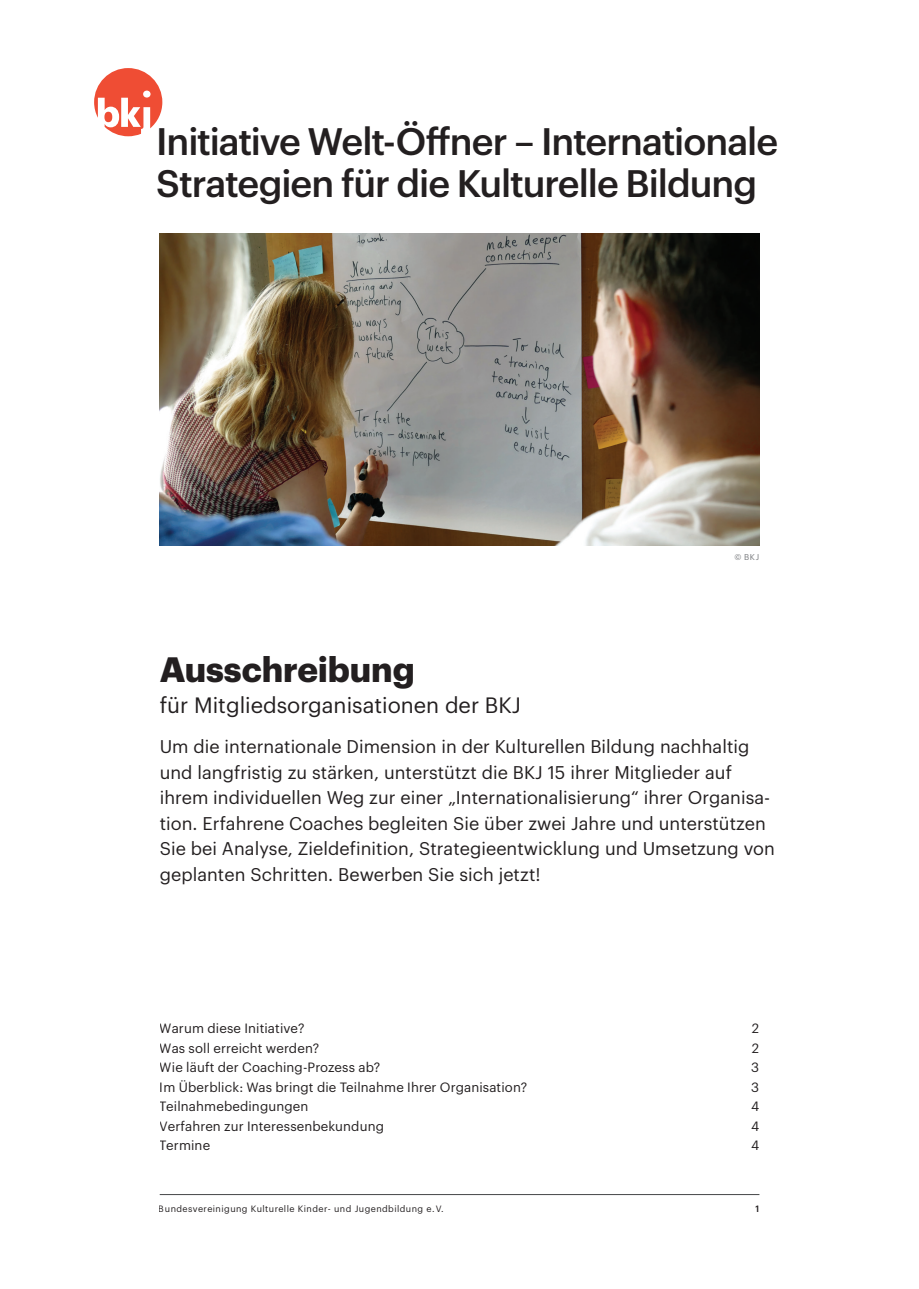
<style>
.page{position:relative;width:919px;height:1289px;background:#fff}
.page>*{position:absolute;margin:0;border:0;box-sizing:border-box;transform-origin:0 0}
.t1{font:500 37.5px/42px "Graphik";letter-spacing:-.03em;color:#231f20}
.t2{font:700 34.5px "Graphik";letter-spacing:-.005em;color:#231f20}
.t3{font:21.75px "Graphik";color:#231f20}
.t4{font:18px/25.5px "Graphik";letter-spacing:.005em;color:#231f20}
.t5{font:13.2px "Graphik";letter-spacing:.01em;color:#231f20}
.t6{font:9px "Graphik";letter-spacing:.05em;color:#231f20}
.t7{font:500 9px "Graphik";color:#231f20}
.t8{font:8.25px "Graphik";color:#76787b}
</style>
<div class="page">
<hr style="left:160px;top:1194px;width:599px;height:1px;background:#454647">
<img style="left:160px;top:233px;width:599px;height:312px">
<svg style="left:94px;top:68px;width:68px;height:68px"></svg>
<h1 class="t1" style="left:156px;top:118px;width:623px">Initiative Welt-Öffner – Internationale<br>Strategien für die Kulturelle Bildung</h1>
<p class="t8" style="left:734px;top:550px;width:26px">© BKJ</p>
<h2 class="t2" style="left:160px;top:643px;width:256px">Ausschreibung</h2>
<p class="t3" style="left:160px;top:688px;width:363px">für Mitgliedsorganisationen der BKJ</p>
<p class="t4" style="left:160px;top:732px;width:616px">Um die internationale Dimension in der Kulturellen Bildung nachhaltig und langfristig zu stärken, unterstützt die BKJ 15 ihrer Mitglieder auf ihrem individuellen Weg zur einer „Internationalisierung“ ihrer Organisa&shy;tion. Erfahrene Coaches begleiten Sie über zwei Jahre und unterstützen Sie bei Analyse, Zieldefinition, Strategieentwicklung und Umsetzung von geplanten Schritten. Bewerben Sie sich jetzt!</p>
<p class="t5" style="left:160px;top:1018px;width:146px">Warum diese Initiative?</p>
<p class="t5" style="left:751px;top:1018px;width:9px">2</p>
<p class="t5" style="left:160px;top:1038px;width:161px">Was soll erreicht werden?</p>
<p class="t5" style="left:751px;top:1038px;width:9px">2</p>
<p class="t5" style="left:160px;top:1057px;width:222px">Wie läuft der Coaching-Prozess ab?</p>
<p class="t5" style="left:751px;top:1057px;width:9px">3</p>
<p class="t5" style="left:160px;top:1077px;width:369px">Im Überblick: Was bringt die Teilnahme Ihrer Organisation?</p>
<p class="t5" style="left:751px;top:1077px;width:9px">3</p>
<p class="t5" style="left:160px;top:1096px;width:150px">Teilnahmebedingungen</p>
<p class="t5" style="left:751px;top:1096px;width:10px">4</p>
<p class="t5" style="left:160px;top:1116px;width:226px">Verfahren zur Interessenbekundung</p>
<p class="t5" style="left:751px;top:1116px;width:10px">4</p>
<p class="t5" style="left:160px;top:1135px;width:52px">Termine</p>
<p class="t5" style="left:751px;top:1135px;width:10px">4</p>
<p class="t6" style="left:159px;top:1202px;width:286px">Bundesvereinigung Kulturelle Kinder- und Jugendbildung e.V.</p>
<p class="t7" style="left:755px;top:1202px;width:5px">1</p>
</div>
